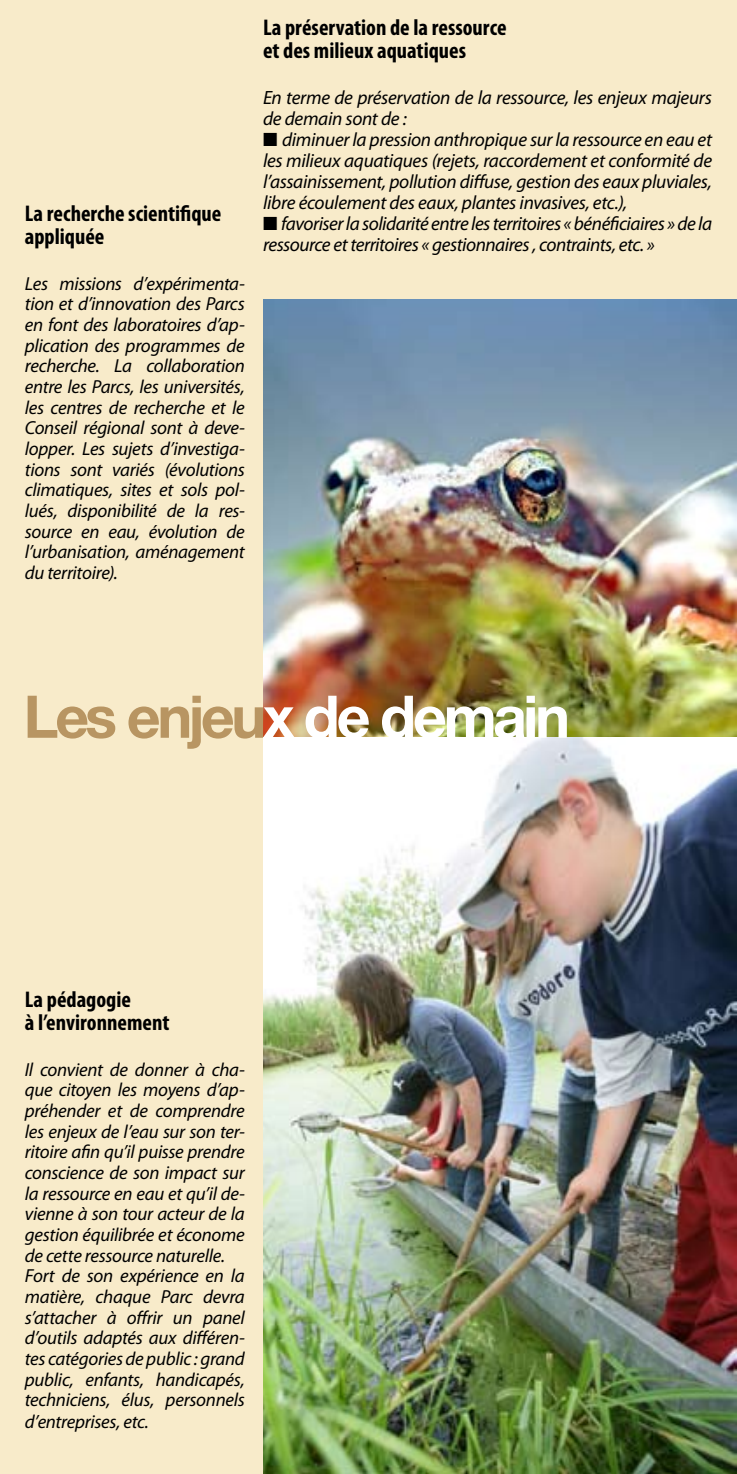
<style>
.page{position:relative;width:737px;height:1474px;background:#fff}
.page>*{position:absolute;margin:0;border:0;box-sizing:border-box;transform-origin:0 0}
.t1{font:700 63px "Nimbus Sans Novus T";letter-spacing:-.06em;color:#fff}
.t2{font:700 condensed 22.75px/22.8px "Myriad Pro";color:#000}
.t3{font:italic 19.25px/21px "Myriad Pro";letter-spacing:-.025em;color:#000}
.t4{font:italic 18.9px/20.7px "Myriad Pro";letter-spacing:-.015em;color:#000}
.s1{color:#b89562}
</style>
<div class="page">
<div style="left:0;top:0;width:737px;height:1473px;background:#f8ebca"></div>
<img style="left:263px;top:299px;width:474px;height:1174px">
<svg style="left:347px;top:1407px;width:42px;height:42px"></svg>
<p class="t2" style="left:25px;top:201px;width:198px">La recherche scientifique appliquée</p>
<p class="t4" style="left:25px;top:272px;width:221px;text-align:justify">Les missions d’expérimenta&shy;tion et d’innovation des Parcs en font des laboratoires d’ap&shy;plication des programmes de recherche. La collaboration entre les Parcs, les universités, les centres de recherche et le Conseil régional sont à deve&shy;lopper. Les sujets d’investiga&shy;tions sont variés (évolutions climatiques, sites et sols pol&shy;lués, disponibilité de la res&shy;source en eau, évolution de l’urbanisation, aménagement du territoire).</p>
<p class="t2" style="left:263px;top:15px;width:245px">La préservation de la ressource et des milieux aquatiques</p>
<p class="t3" style="left:263px;top:87px;width:450px">En terme de préservation de la ressource, les enjeux majeurs de demain sont de :</p>
<p class="t3" style="left:263px;top:129px;width:450px;text-align:justify">■ diminuer la pression anthropique sur la ressource en eau et les milieux aquatiques (rejets, raccordement et conformité de l’assainissement, pollution diffuse, gestion des eaux pluviales, libre écoulement des eaux, plantes invasives, etc.),</p>
<p class="t3" style="left:263px;top:213px;width:450px">■ favoriser la solidarité entre les territoires « bénéficiaires » de la ressource et territoires « gestionnaires , contraints, etc. »</p>
<h1 class="t1" style="left:24px;top:679px;width:548px"><span class="s1">Les enjeu</span>x de demain</h1>
<p class="t2" style="left:25px;top:987px;width:146px">La pédagogie<br>à l’environnement</p>
<p class="t4" style="left:25px;top:1058px;width:221px">Il convient de donner à cha&shy;que citoyen les moyens d’ap&shy;préhender et de comprendre les enjeux de l’eau sur son ter&shy;ritoire afin qu’il puisse prendre conscience de son impact sur la ressource en eau et qu’il de&shy;vienne à son tour acteur de la gestion équilibrée et économe de cette ressource naturelle.<br>Fort de son expérience en la matière, chaque Parc devra s’attacher à offrir un panel d’outils adaptés aux différen&shy;tes catégories de public : grand public, enfants, handicapés, techniciens, élus, personnels d’entreprises, etc.</p>
</div>
